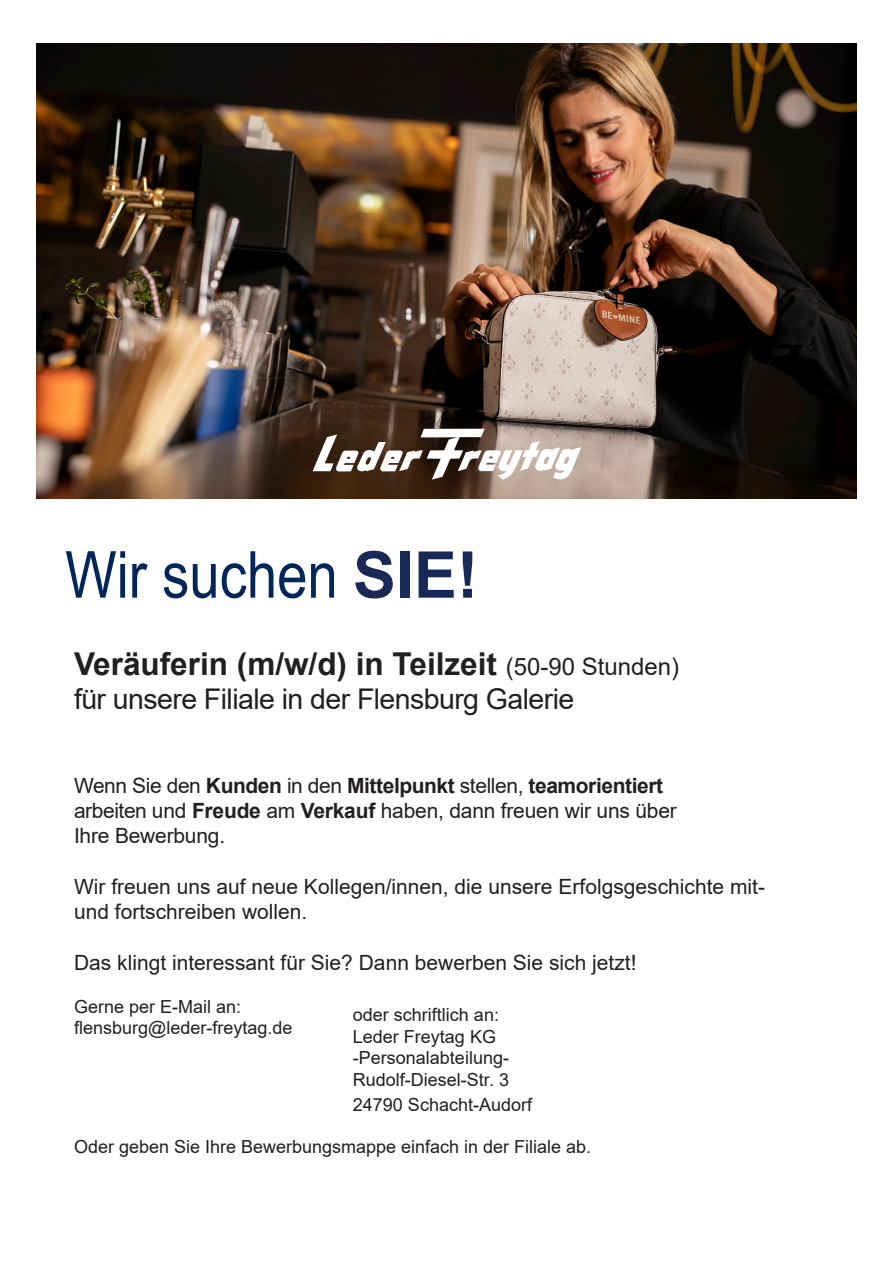
<style>
.page{position:relative;width:893px;height:1263px;background:#fff}
.page>*{position:absolute;margin:0;border:0;box-sizing:border-box;transform-origin:0 0}
.t1{font:64.8px "Arial";color:#00265a;scale:.84 1}
.t2{font:700 31.5px "Arial";color:#231f20}
.t3{font:28.5px "Arial";letter-spacing:-.02em;color:#231f20}
.t4{font:21px/25.2px "Arial";color:#231f20}
.t5{font:18px/21.6px "Arial";color:#231f20}
.s1{font-weight:700;font-size:64.5px;color:#192957}
.s2{font-weight:400;font-size:24px}
.s3{font-weight:700}
</style>
<div class="page">
<img style="left:37px;top:43px;width:819px;height:455px">
<svg style="left:313px;top:429px;width:268px;height:51px"></svg>
<h1 class="t1" style="left:65px;top:550px;width:493px">Wir suchen <span class="s1">SIE!</span></h1>
<h2 class="t2" style="left:74px;top:652px;width:607px">Veräuferin (m/w/d) in Teilzeit <span class="s2">(50-90 Stunden)</span></h2>
<h3 class="t3" style="left:74px;top:688px;width:502px">für unsere Filiale in der Flensburg Galerie</h3>
<p class="t4" style="left:74px;top:775px;width:604px">Wenn Sie den <span class="s3">Kunden</span> in den <span class="s3">Mittelpunkt</span> stellen, <span class="s3">teamorientiert </span>arbeiten und <span class="s3">Freude</span> am <span class="s3">Verkauf</span> haben, dann freuen wir uns über<br>Ihre Bewerbung.</p>
<p class="t4" style="left:74px;top:876px;width:692px">Wir freuen uns auf neue Kollegen/innen, die unsere Erfolgsgeschichte mit&shy;und fortschreiben wollen.</p>
<p class="t4" style="left:74px;top:951px;width:564px">Das klingt interessant für Sie? Dann bewerben Sie sich jetzt!</p>
<p class="t5" style="left:74px;top:997px;width:220px">Gerne per E-Mail an: flensburg@leder-freytag.de</p>
<p class="t5" style="left:353px;top:1005px;width:158px">oder schriftlich an:<br>Leder Freytag KG -Personalabteilung-<br>Rudolf-Diesel-Str. 3</p>
<p class="t5" style="left:353px;top:1095px;width:181px">24790 Schacht-Audorf</p>
<p class="t5" style="left:74px;top:1138px;width:519px">Oder geben Sie Ihre Bewerbungsmappe einfach in der Filiale ab.</p>
</div>
